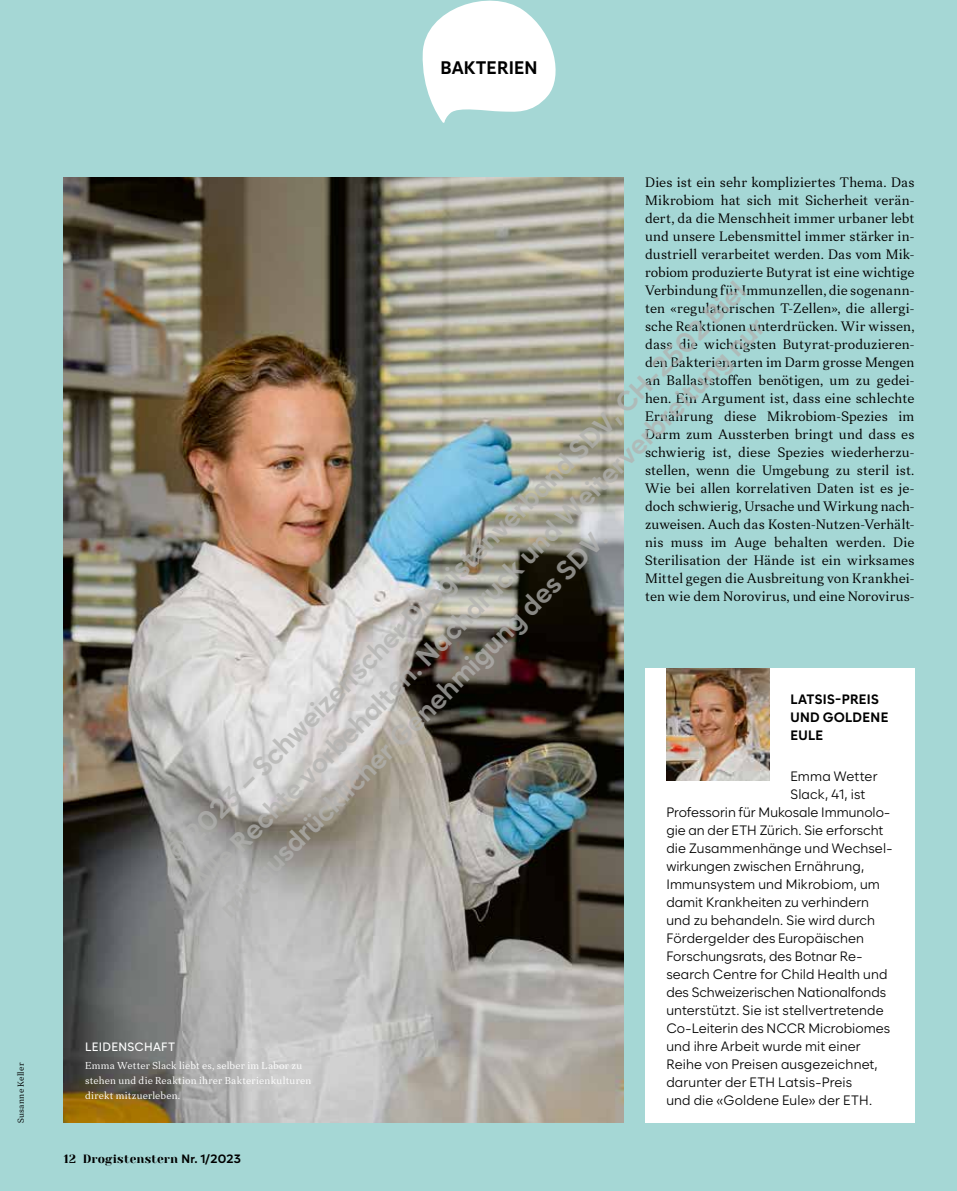
<style>
.page{position:relative;width:957px;height:1191px;background:#a5d7d5}
.page>*{position:absolute;margin:0;border:0;box-sizing:border-box;transform-origin:0 0}
.t1{font:700 27px/38.2px "Zabal";color:rgb(178 178 176/.75)}
.t2{font:700 18px "Zabal";letter-spacing:.01em;color:#000}
.t3{font:14.25px/18px "Leyendo";letter-spacing:.005em;color:#000;text-align:justify}
.t4{font:13.5px "Zabal";letter-spacing:.005em;color:#000}
.t5{font:700 13.5px/18px "Zabal";letter-spacing:.02em;color:#000}
.t6{font:12px "Yeseva One";letter-spacing:.02em;color:#000}
.t7{font:500 12px "Zabal";letter-spacing:.025em;color:#fff}
.t8{font:10.5px/15px "Leyendo";letter-spacing:.015em;color:#fff}
.t9{font:9px "Leyendo";letter-spacing:.025em;color:#000}
.s1{font-family:"Zabal";font-weight:700}
</style>
<div class="page">
<svg style="left:422px;top:0;width:134px;height:123px"></svg>
<div style="left:645px;top:668px;width:269px;height:455px;background:#fff"></div>
<img style="left:666px;top:668px;width:103px;height:113px">
<img style="left:64px;top:178px;width:560px;height:945px">
<p class="t2" style="left:440px;top:57px;width:99px">BAKTERIEN</p>
<p class="t9" style="left:16px;top:1123px;width:62px;rotate:-90deg">Susanne Keller</p>
<p class="t3" style="left:645px;top:172px;width:271px">Dies ist ein sehr kompliziertes Thema. Das Mikrobiom hat sich mit Sicherheit verän&shy;dert, da die Menschheit immer urbaner lebt und unsere Lebensmittel immer stärker in&shy;dustriell verarbeitet werden. Das vom Mik&shy;robiom produzierte Butyrat ist eine wichtige Verbindung für Immunzellen, die sogenann&shy;ten «regulatorischen T-Zellen», die allergi&shy;sche Reaktionen unterdrücken. Wir wissen, dass die wichtigsten Butyrat-produzieren&shy;den Bakterienarten im Darm grosse Mengen an Ballaststoffen benötigen, um zu gedei&shy;hen. Ein Argument ist, dass eine schlechte Ernährung diese Mikrobiom-Spezies im Darm zum Aussterben bringt und dass es schwierig ist, diese Spezies wiederherzu&shy;stellen, wenn die Umgebung zu steril ist.<br>Wie bei allen korrelativen Daten ist es je&shy;doch schwierig, Ursache und Wirkung nach&shy;zuweisen. Auch das Kosten-Nutzen-Verhält&shy;nis muss im Auge behalten werden. Die Sterilisation der Hände ist ein wirksames Mittel gegen die Ausbreitung von Krankhei&shy;ten wie dem Norovirus, und eine Norovirus-</p>
<h1 class="t1" style="left:156px;top:844px;width:810px;rotate:-45deg">© 2023 – Schweizerischer Drogistenverband SDV, CH-2502 Biel<br>Alle Rechte vorbehalten. Nachdruck und Weiterverbreitung nur mit ausdrücklicher Genehmigung des SDV.</h1>
<p class="t5" style="left:790px;top:690px;width:99px">LATSIS-PREIS<br>UND GOLDENE<br>EULE</p>
<p class="t4" style="left:790px;top:768px;width:89px">Emma Wetter</p>
<p class="t4" style="left:790px;top:786px;width:77px">Slack, 41, ist</p>
<p class="t4" style="left:666px;top:804px;width:225px">Professorin für Mukosale Immunolo-</p>
<p class="t4" style="left:666px;top:822px;width:218px">gie an der ETH Zürich. Sie erforscht</p>
<p class="t4" style="left:666px;top:840px;width:228px">die Zusammenhänge und Wechsel-</p>
<p class="t4" style="left:666px;top:858px;width:199px">wirkungen zwischen Ernährung,</p>
<p class="t4" style="left:666px;top:876px;width:215px">Immunsystem und Mikrobiom, um</p>
<p class="t4" style="left:666px;top:894px;width:204px">damit Krankheiten zu verhindern</p>
<p class="t4" style="left:666px;top:912px;width:210px">und zu behandeln. Sie wird durch</p>
<p class="t4" style="left:666px;top:930px;width:199px">Fördergelder des Europäischen</p>
<p class="t4" style="left:666px;top:948px;width:198px">Forschungsrats, des Botnar Re-</p>
<p class="t4" style="left:666px;top:966px;width:223px">search Centre for Child Health und</p>
<p class="t4" style="left:666px;top:984px;width:221px">des Schweizerischen Nationalfonds</p>
<p class="t4" style="left:666px;top:1002px;width:219px">unterstützt. Sie ist stellvertretende</p>
<p class="t4" style="left:666px;top:1020px;width:225px">Co-Leiterin des NCCR Microbiomes</p>
<p class="t4" style="left:666px;top:1038px;width:196px">und ihre Arbeit wurde mit einer</p>
<p class="t4" style="left:666px;top:1056px;width:213px">Reihe von Preisen ausgezeichnet,</p>
<p class="t4" style="left:666px;top:1074px;width:187px">darunter der ETH Latsis-Preis</p>
<p class="t4" style="left:666px;top:1092px;width:207px">und die «Goldene Eule» der ETH.</p>
<p class="t7" style="left:85px;top:1039px;width:91px">LEIDENSCHAFT</p>
<p class="t8" style="left:85px;top:1057px;width:228px">Emma Wetter Slack liebt es, selber im Labor zu stehen und die Reaktion ihrer Bakterienkulturen direkt mitzuerleben.</p>
<p class="t6" style="left:64px;top:1152px;width:179px">12 Drogistenstern <span class="s1">Nr. 1/2023</span></p>
</div>
